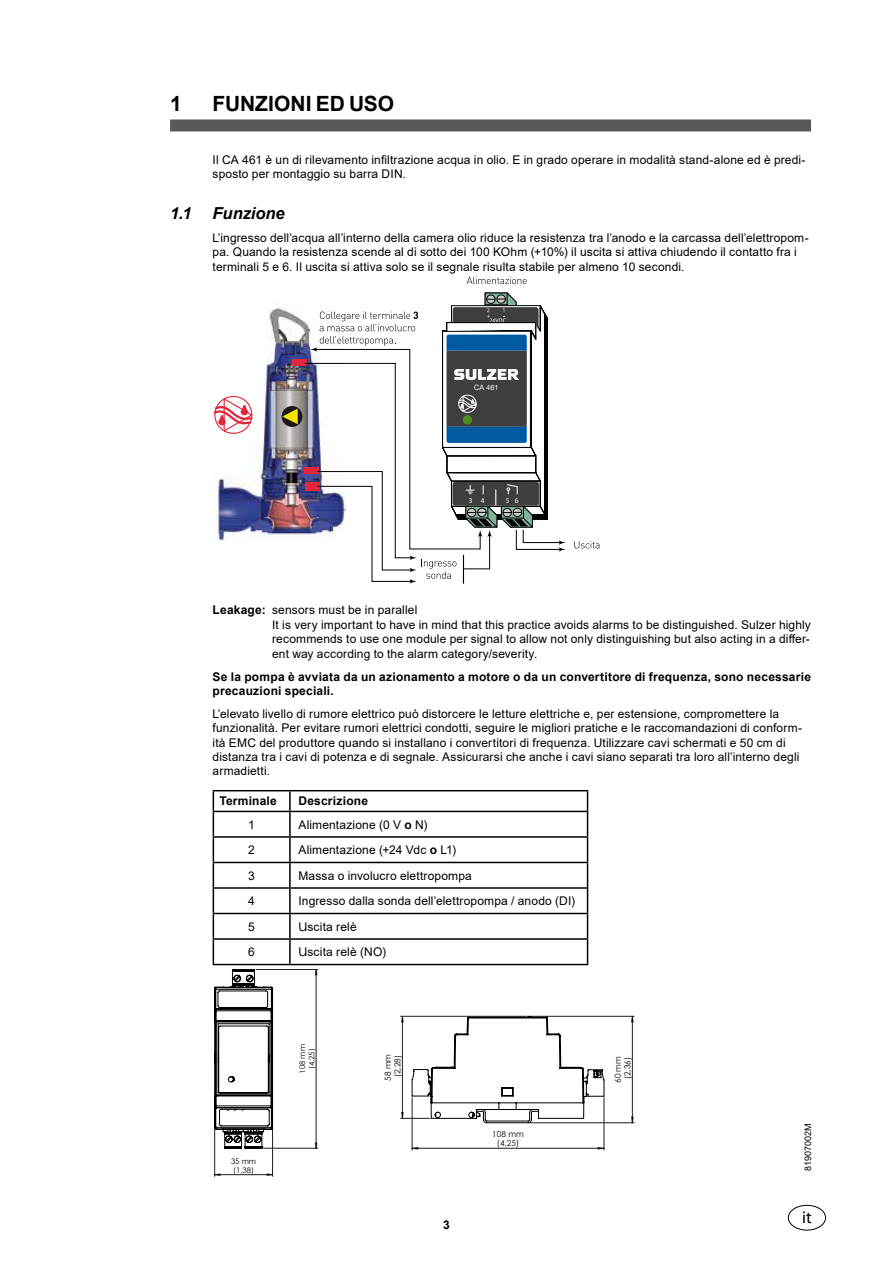
<style>
.page{position:relative;width:893px;height:1263px;background:#fff}
.page>*{position:absolute;margin:0;border:0;box-sizing:border-box;transform-origin:0 0}
.t1{font:700 21px "Arial";color:#000}
.t2{font:16.95px "Myriad";color:#000}
.t3{font:italic 700 16.5px "Arial";letter-spacing:-.005em;color:#000}
.t4{font:12px/14.4px "Arial";letter-spacing:.01em;color:#000}
.t5{font:700 12px/14.4px "Arial";letter-spacing:.02em;color:#000}
.t6{font:9px "Arial";color:#000}
.t7{font:8.25px/9.9px "Century Gothic";color:#000;text-align:center}
.t8{font:7.65px/9.1px "Century Gothic";color:#000;text-align:center}
.t9{font:7.35px "Helvetica Neue LT Com";color:#fbfbfb}
.t10{font:7.35px "Myriad Pro";color:#fff}
.s1{font-weight:700}
</style>
<div class="page">
<div style="left:170px;top:119px;width:641px;height:12px;background:#58585a"></div>
<hr style="left:213px;top:790px;width:77px;height:1px;background:#000">
<hr style="left:290px;top:790px;width:298px;height:1px;background:#000">
<hr style="left:289px;top:791px;width:2px;height:20px;background:#000">
<hr style="left:213px;top:811px;width:77px;height:1px;background:#000">
<hr style="left:290px;top:811px;width:298px;height:1px;background:#000">
<hr style="left:289px;top:812px;width:2px;height:24px;background:#000">
<hr style="left:213px;top:836px;width:77px;height:2px;background:#000">
<hr style="left:290px;top:836px;width:298px;height:2px;background:#000">
<hr style="left:289px;top:838px;width:2px;height:24px;background:#000">
<hr style="left:213px;top:862px;width:77px;height:1px;background:#000">
<hr style="left:290px;top:862px;width:298px;height:1px;background:#000">
<hr style="left:289px;top:863px;width:2px;height:24px;background:#000">
<hr style="left:213px;top:887px;width:77px;height:2px;background:#000">
<hr style="left:290px;top:887px;width:298px;height:2px;background:#000">
<hr style="left:289px;top:889px;width:2px;height:24px;background:#000">
<hr style="left:213px;top:913px;width:77px;height:1px;background:#000">
<hr style="left:290px;top:913px;width:298px;height:1px;background:#000">
<hr style="left:289px;top:914px;width:2px;height:24px;background:#000">
<hr style="left:213px;top:938px;width:77px;height:2px;background:#000">
<hr style="left:290px;top:938px;width:298px;height:2px;background:#000">
<hr style="left:289px;top:940px;width:2px;height:24px;background:#000">
<svg style="left:587px;top:791px;width:1px;height:173px"></svg>
<hr style="left:213px;top:964px;width:77px;height:1px;background:#000">
<hr style="left:290px;top:964px;width:298px;height:1px;background:#000">
<img style="left:215px;top:308px;width:89px;height:234px">
<div style="left:282px;top:406px;width:20px;height:21px;background:#1b171b;border-radius:50%"></div>
<svg style="left:282px;top:409px;width:16px;height:15px"></svg>
<div style="left:292px;top:359px;width:14px;height:7px;background:#e3273e"></div>
<svg style="left:213px;top:391px;width:41px;height:48px"></svg>
<svg style="left:467px;top:277px;width:60px;height:7px"></svg>
<svg style="left:574px;top:541px;width:25px;height:7px"></svg>
<svg style="left:304px;top:292px;width:262px;height:292px"></svg>
<hr style="left:604px;top:1098px;width:1px;height:52px;background:#1d1d1b">
<hr style="left:412px;top:1098px;width:1px;height:52px;background:#1d1d1b">
<hr style="left:530px;top:1122px;width:104px;height:1px;background:#1d1d1b">
<hr style="left:534px;top:1016px;width:100px;height:1px;background:#1d1d1b">
<svg style="left:412px;top:1147px;width:192px;height:2px"></svg>
<svg style="left:631px;top:1016px;width:3px;height:107px"></svg>
<svg style="left:401px;top:1016px;width:203px;height:107px"></svg>
<hr style="left:214px;top:1130px;width:1px;height:46px;background:#1d1d1b">
<hr style="left:272px;top:1130px;width:1px;height:46px;background:#1d1d1b">
<hr style="left:256px;top:969px;width:62px;height:1px;background:#1d1d1b">
<hr style="left:264px;top:1148px;width:54px;height:1px;background:#1d1d1b">
<svg style="left:214px;top:1173px;width:59px;height:3px"></svg>
<svg style="left:315px;top:970px;width:2px;height:178px"></svg>
<svg style="left:213px;top:791px;width:60px;height:357px"></svg>
<div style="left:788px;top:1205px;width:38px;height:25px;border:1px solid #000;border-radius:50%"></div>
<h1 class="t1" style="left:170px;top:89px;width:13px">1</h1>
<h1 class="t1" style="left:213px;top:89px;width:183px">FUNZIONI ED USO</h1>
<p class="t4" style="left:213px;top:152px;width:594px">Il CA 461 è un di rilevamento infiltrazione acqua in olio. E in grado operare in modalità stand-alone ed è predi&shy;sposto per montaggio su barra DIN.</p>
<h3 class="t3" style="left:170px;top:202px;width:23px">1.1</h3>
<h3 class="t3" style="left:213px;top:202px;width:74px">Funzione</h3>
<p class="t4" style="left:213px;top:230px;width:597px">L’ingresso dell’acqua all’interno della camera olio riduce la resistenza tra l’anodo e la carcassa dell’elettropom&shy;pa. Quando la resistenza scende al di sotto dei 100 KOhm (+10%) il uscita si attiva chiudendo il contatto fra i terminali 5 e 6. Il uscita si attiva solo se il segnale risulta stabile per almeno 10 secondi.</p>
<p class="t9" style="left:474px;top:383px;width:26px">CA 461</p>
<p class="t10" style="left:469px;top:496px;width:17px">3 4</p>
<p class="t10" style="left:506px;top:496px;width:14px">5 6</p>
<p class="t4" style="left:272px;top:603px;width:540px;text-indent:-60px"><span class="s1">Leakage:</span> sensors must be in parallel<br>It is very important to have in mind that this practice avoids alarms to be distinguished. Sulzer highly recommends to use one module per signal to allow not only distinguishing but also acting in a differ&shy;ent way according to the alarm category/severity.</p>
<p class="t5" style="left:213px;top:669px;width:600px">Se la pompa è avviata da un azionamento a motore o da un convertitore di frequenza, sono necessarie precauzioni speciali.</p>
<p class="t4" style="left:213px;top:706px;width:591px">L’elevato livello di rumore elettrico può distorcere le letture elettriche e, per estensione, compromettere la funzionalità. Per evitare rumori elettrici condotti, seguire le migliori pratiche e le raccomandazioni di conform&shy;ità EMC del produttore quando si installano i convertitori di frequenza. Utilizzare cavi schermati e 50 cm di distanza tra i cavi di potenza e di segnale. Assicurarsi che anche i cavi siano separati tra loro all’interno degli armadietti.</p>
<p class="t5" style="left:219px;top:794px;width:59px">Terminale</p>
<p class="t5" style="left:298px;top:794px;width:71px">Descrizione</p>
<p class="t4" style="left:248px;top:817px;width:8px">1</p>
<p class="t4" style="left:298px;top:817px;width:131px">Alimentazione (0 V <span class="s1">o</span> N)</p>
<p class="t4" style="left:248px;top:842px;width:8px">2</p>
<p class="t4" style="left:298px;top:842px;width:159px">Alimentazione (+24 Vdc <span class="s1">o</span> L1)</p>
<p class="t4" style="left:248px;top:868px;width:8px">3</p>
<p class="t4" style="left:298px;top:868px;width:175px">Massa o involucro elettropompa</p>
<p class="t4" style="left:248px;top:894px;width:8px">4</p>
<p class="t4" style="left:298px;top:894px;width:278px">Ingresso dalla sonda dell’elettropompa / anodo (DI)</p>
<p class="t4" style="left:248px;top:919px;width:8px">5</p>
<p class="t4" style="left:298px;top:919px;width:60px">Uscita relè</p>
<p class="t4" style="left:248px;top:945px;width:8px">6</p>
<p class="t4" style="left:298px;top:945px;width:89px">Uscita relè (NO)</p>
<p class="t8" style="left:231px;top:1156px;width:27px;text-align:left">35 mm (1,38)</p>
<p class="t8" style="left:298px;top:1073px;width:31px;rotate:-90deg">108 mm (4,25)</p>
<p class="t7" style="left:383px;top:1081px;width:28px;rotate:-90deg">58 mm</p>
<p class="t7" style="left:613px;top:1083px;width:28px;rotate:-90deg">60 mm (2,36)</p>
<p class="t7" style="left:393px;top:1077px;width:24px;rotate:-90deg">(2,28)</p>
<p class="t5" style="left:443px;top:1217px;width:8px">3</p>
<p class="t7" style="left:492px;top:1129px;width:33px">108 mm (4,25)</p>
<p class="t6" style="left:802px;top:1171px;width:49px;rotate:-90deg">81907002M</p>
<h2 class="t2" style="left:802px;top:1208px;width:11px">it</h2>
</div>
